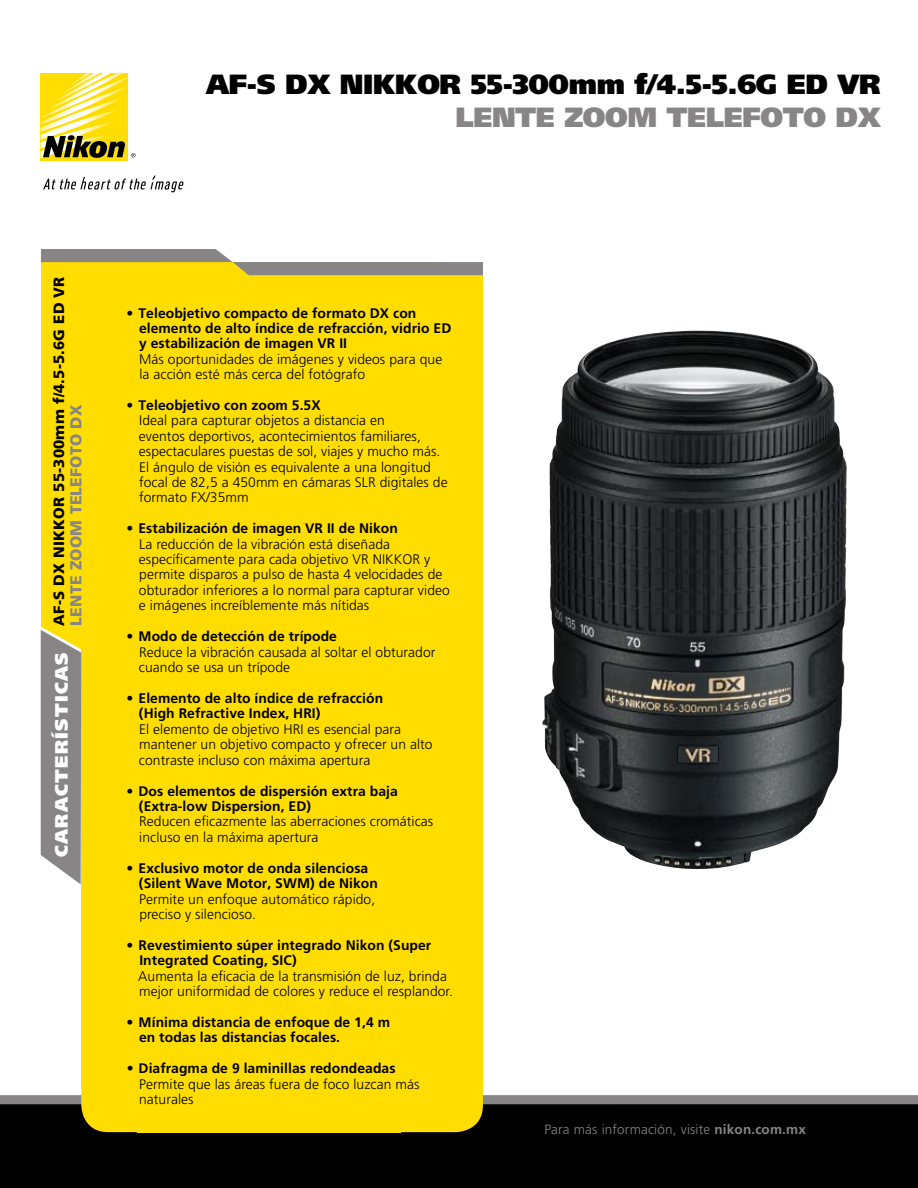
<style>
.page{position:relative;width:918px;height:1188px;background:#fff}
.page>*{position:absolute;margin:0;border:0;box-sizing:border-box;transform-origin:0 0}
.t1{font:900 27.75px "Frutiger";letter-spacing:-.015em;color:#000}
.t2{font:900 27.75px "Frutiger";letter-spacing:-.015em;color:#878585}
.t3{font:900 18px "Frutiger";letter-spacing:.075em;color:#fff}
.t4{font:900 15.75px "Frutiger";letter-spacing:.015em;color:#878585}
.t5{font:900 15px "Frutiger";letter-spacing:.015em;color:#000}
.t6{font:300 13.8px/15.3px "Frutiger";letter-spacing:.005em;color:#000}
.t7{font:700 13.8px/15.3px "Frutiger";letter-spacing:.005em;color:#000}
.t8{font:300 13.5px "Frutiger";letter-spacing:.015em;color:#878585}
.s1{font-weight:700}
</style>
<div class="page">
<div style="left:0;top:1097px;width:918px;height:91px;background:#000"></div>
<div style="left:0;top:1095px;width:918px;height:9px;background:#878585"></div>
<img style="left:542px;top:333px;width:304px;height:536px">
<div style="left:138px;top:1077px;width:263px;height:55px;background:#fd0"></div>
<div style="left:81px;top:262px;width:361px;height:826px;background:#fd0"></div>
<div style="left:410px;top:263px;width:73px;height:829px;background:#fd0"></div>
<div style="left:81px;top:1023px;width:110px;height:109px;background:#fd0;border-radius:27px"></div>
<div style="left:374px;top:1023px;width:109px;height:109px;background:#fd0;border-radius:27px"></div>
<svg style="left:43px;top:175px;width:141px;height:17px"></svg>
<div style="left:41px;top:73px;width:87px;height:88px;background:#fd0"></div>
<svg style="left:41px;top:73px;width:94px;height:85px"></svg>
<svg style="left:41px;top:249px;width:442px;height:635px"></svg>
<h1 class="t1" style="left:206px;top:67px;width:676px">AF-S DX NIKKOR 55-300MM F/4.5-5.6G ED VR</h1>
<h1 class="t2" style="left:455px;top:100px;width:232px">LENTE ZOOM TELEFO</h1>
<h1 class="t2" style="left:783px;top:100px;width:100px">TO DX</h1>
<p class="t5" style="left:50px;top:626px;width:350px;rotate:-90deg">AF-S DX NIKKOR 55-300mm f/4.5-5.6G ED VR</p>
<p class="t4" style="left:66px;top:626px;width:221px;rotate:-90deg">lente zoom telefoto dx</p>
<h2 class="t3" style="left:51px;top:857px;width:206px;rotate:-90deg">CARACTERÍSTICAS</h2>
<p class="t7" style="left:139px;top:305px;width:314px;text-indent:-12px">• Teleobjetivo compacto de formato DX con elemento de alto índice de refracción, vidrio ED y estabilización de imagen VR II</p>
<p class="t6" style="left:139px;top:351px;width:305px">Más oportunidades de imágenes y videos para que la acción esté más cerca del fotógrafo</p>
<p class="t7" style="left:127px;top:398px;width:196px">• Teleobjetivo con zoom 5.5X</p>
<p class="t6" style="left:139px;top:413px;width:310px">Ideal para capturar objetos a distancia en<br>eventos deportivos, acontecimientos familiares, espectaculares puestas de sol, viajes y mucho más.<br>El ángulo de visión es equivalente a una longitud focal de 82,5 a 450mm en cámaras SLR digitales de formato FX/35mm</p>
<p class="t7" style="left:127px;top:521px;width:273px">• Estabilización de imagen VR II de Nikon</p>
<p class="t6" style="left:139px;top:536px;width:312px">La reducción de la vibración está diseñada específicamente para cada objetivo VR NIKKOR y permite disparos a pulso de hasta 4 velocidades de obturador inferiores a lo normal para capturar video e imágenes increíblemente más nítidas</p>
<p class="t7" style="left:127px;top:629px;width:212px">• Modo de detección de trípode</p>
<p class="t6" style="left:139px;top:644px;width:298px">Reduce la vibración causada al soltar el obturador cuando se usa un trípode</p>
<p class="t7" style="left:139px;top:690px;width:246px;text-indent:-12px">• Elemento de alto índice de refracción (High Refractive Index, HRI)</p>
<p class="t6" style="left:139px;top:721px;width:295px">El elemento de objetivo HRI es esencial para mantener un objetivo compacto y ofrecer un alto contraste incluso con máxima apertura</p>
<p class="t7" style="left:139px;top:783px;width:260px;text-indent:-12px">• Dos elementos de dispersión extra baja (Extra-low Dispersion, ED)</p>
<p class="t6" style="left:139px;top:814px;width:296px">Reducen eficazmente las aberraciones cromáticas incluso en la máxima apertura</p>
<p class="t7" style="left:139px;top:860px;width:240px;text-indent:-12px">• Exclusivo motor de onda silenciosa (Silent Wave Motor, SWM) de Nikon</p>
<p class="t6" style="left:139px;top:891px;width:238px">Permite un enfoque automático rápido, preciso y silencioso.</p>
<p class="t7" style="left:139px;top:937px;width:293px;text-indent:-13px">• Revestimiento súper integrado Nikon (Super<br>Integrated Coating, SIC)</p>
<p class="t6" style="left:138px;top:968px;width:316px">Aumenta la eficacia de la transmisión de luz, brinda mejor uniformidad de colores y reduce el resplandor.</p>
<p class="t7" style="left:139px;top:1015px;width:252px;text-indent:-12px">• Mínima distancia de enfoque de 1,4 m en todas las distancias focales.</p>
<p class="t7" style="left:127px;top:1061px;width:270px">• Diafragma de 9 laminillas redondeadas</p>
<p class="t6" style="left:139px;top:1076px;width:282px">Permite que las áreas fuera de foco luzcan más naturales</p>
<p class="t8" style="left:544px;top:1122px;width:263px">Para más información, visite <span class="s1">nikon.com.mx</span></p>
</div>
